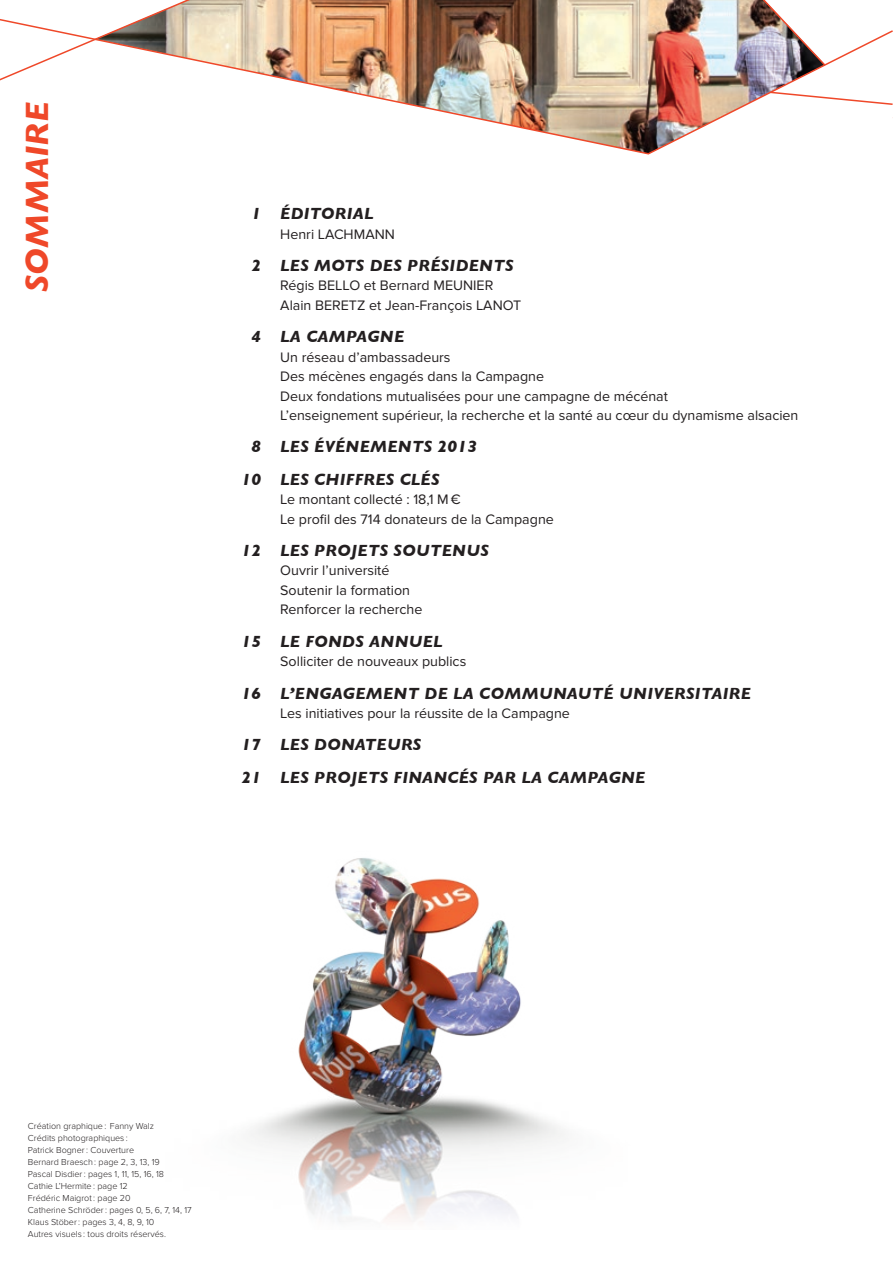
<style>
.page{position:relative;width:893px;height:1263px;background:#fff}
.page>*{position:absolute;margin:0;border:0;box-sizing:border-box;transform-origin:0 0}
.t1{font:italic 700 33px "Gill Sans";letter-spacing:.005em;color:#ef4829}
.t2{font:italic 700 16.5px/32.2px "Gill Sans";letter-spacing:.02em;color:#231f20}
.t3{font:14.25px/19.5px "Proxima Nova";color:#231f20}
.t4{font:300 9px/12px "Proxima Nova";color:#231f20}
</style>
<div class="page">
<img style="left:224px;top:0;width:526px;height:15px">
<img style="left:249px;top:858px;width:316px;height:364px">
<img style="left:224px;top:15px;width:526px;height:140px">
<svg style="left:0;top:0;width:224px;height:81px"></svg>
<svg style="left:750px;top:0;width:143px;height:118px"></svg>
<h1 class="t1" style="left:18px;top:292px;width:191px;rotate:-90deg">SOMMAIRE</h1>
<p class="t2" style="left:252px;top:197px;width:11px">1</p>
<p class="t2" style="left:252px;top:249px;width:11px">2</p>
<p class="t2" style="left:252px;top:320px;width:11px">4</p>
<p class="t2" style="left:242px;top:431px;width:21px;text-align:right">8<br>10</p>
<p class="t2" style="left:242px;top:534px;width:21px">12</p>
<p class="t2" style="left:242px;top:625px;width:21px">15</p>
<p class="t2" style="left:242px;top:677px;width:21px">16</p>
<p class="t2" style="left:242px;top:728px;width:21px">17<br>21</p>
<p class="t2" style="left:280px;top:197px;width:95px">ÉDITORIAL</p>
<p class="t3" style="left:280px;top:224px;width:116px">Henri LACHMANN</p>
<p class="t2" style="left:280px;top:249px;width:235px">LES MOTS DES PRÉSIDENTS</p>
<p class="t3" style="left:280px;top:276px;width:243px">Régis BELLO et Bernard MEUNIER<br>Alain BERETZ et Jean-François LANOT</p>
<p class="t2" style="left:280px;top:320px;width:125px">LA CAMPAGNE</p>
<p class="t3" style="left:280px;top:347px;width:520px">Un réseau d’ambassadeurs<br>Des mécènes engagés dans la Campagne<br>Deux fondations mutualisées pour une campagne de mécénat<br>L’enseignement supérieur, la recherche et la santé au cœur du dynamisme alsacien</p>
<p class="t2" style="left:280px;top:431px;width:198px">LES ÉVÉNEMENTS 2013<br>LES CHIFFRES CLÉS</p>
<p class="t3" style="left:280px;top:490px;width:275px">Le montant collecté : 18,1 M €<br>Le profil des 714 donateurs de la Campagne</p>
<p class="t2" style="left:280px;top:534px;width:210px">LES PROJETS SOUTENUS</p>
<p class="t3" style="left:280px;top:561px;width:144px">Ouvrir l’université<br>Soutenir la formation<br>Renforcer la recherche</p>
<p class="t2" style="left:280px;top:625px;width:164px">LE FONDS ANNUEL</p>
<p class="t3" style="left:280px;top:652px;width:187px">Solliciter de nouveaux publics</p>
<p class="t2" style="left:280px;top:677px;width:472px">L’ENGAGEMENT DE LA COMMUNAUTÉ UNIVERSITAIRE</p>
<p class="t3" style="left:280px;top:704px;width:291px">Les initiatives pour la réussite de la Campagne</p>
<p class="t2" style="left:280px;top:728px;width:367px">LES DONATEURS<br>LES PROJETS FINANCÉS PAR LA CAMPAGNE</p>
<p class="t4" style="left:28px;top:1120px;width:165px">Création graphique : Fanny Walz<br>Crédits photographiques :<br>Patrick Bogner : Couverture<br>Bernard Braesch : page 2, 3, 13, 19<br>Pascal Disdier : pages 1, 11, 15, 16, 18<br>Cathie L’Hermite : page 12<br>Frédéric Maigrot : page 20<br>Catherine Schröder : pages 0, 5, 6, 7, 14, 17<br>Klaus Stöber : pages 3, 4, 8, 9, 10<br>Autres visuels : tous droits réservés.</p>
</div>
